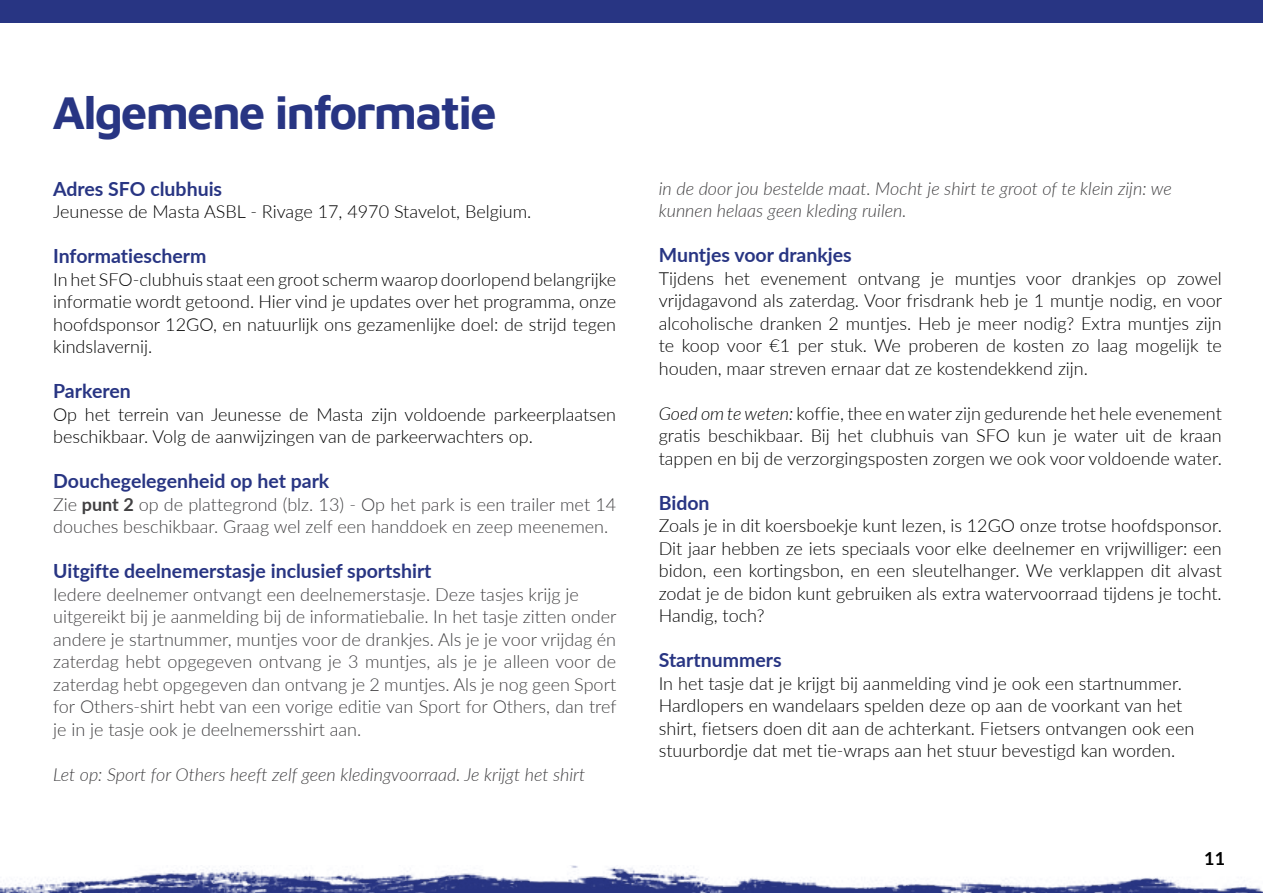
<style>
.page{position:relative;width:1263px;height:893px;background:#fff}
.page>*{position:absolute;margin:0;border:0;box-sizing:border-box;transform-origin:0 0}
.t1{font:700 47.4px "Maven Pro";letter-spacing:-.04em;color:#283583}
.t2{font:700 19.5px "Lato";color:#283583}
.t3{font:300 18px/22.5px "Lato";color:#000;text-align:justify}
.t4{font:300 18px/22.5px "Lato";color:#414042}
.t5{font:italic 300 18px/22.5px "Lato";color:#414042}
.t6{font:700 18px "Lato";color:#000}
.s1{font-weight:700}
.s2{font-style:italic}
</style>
<div class="page">
<img style="left:0;top:865px;width:1263px;height:28px">
<div style="left:0;top:0;width:1263px;height:23px;background:#283583"></div>
<h1 class="t1" style="left:53px;top:80px;width:446px">Algemene informatie</h1>
<p class="t2" style="left:53px;top:174px;width:171px">Adres SFO clubhuis</p>
<p class="t3" style="left:53px;top:200px;width:480px">Jeunesse de Masta ASBL - Rivage 17, 4970 Stavelot, Belgium.</p>
<p class="t2" style="left:53px;top:242px;width:155px">Informatiescherm</p>
<p class="t3" style="left:53px;top:267px;width:565px">In het SFO-clubhuis staat een groot scherm waarop doorlopend belangrijke informatie wordt getoond. Hier vind je updates over het programma, onze hoofdsponsor 12GO, en natuurlijk ons gezamenlijke doel: de strijd tegen kindslavernij.</p>
<p class="t2" style="left:53px;top:377px;width:79px">Parkeren</p>
<p class="t3" style="left:53px;top:402px;width:565px">Op het terrein van Jeunesse de Masta zijn voldoende parkeerplaatsen beschikbaar. Volg de aanwijzingen van de parkeerwachters op.</p>
<p class="t2" style="left:53px;top:467px;width:278px">Douchegelegenheid op het park</p>
<p class="t4" style="left:53px;top:492px;width:565px">Zie <span class="s1">punt 2</span> op de plattegrond (blz. 13) - Op het park is een trailer met 14 douches beschikbaar. Graag wel zelf een handdoek en zeep meenemen.</p>
<p class="t2" style="left:53px;top:557px;width:380px">Uitgifte deelnemerstasje inclusief sportshirt</p>
<p class="t4" style="left:53px;top:582px;width:565px">Iedere deelnemer ontvangt een deelnemerstasje. Deze tasjes krijg je uitgereikt bij je aanmelding bij de informatiebalie. In het tasje zitten onder andere je startnummer, muntjes voor de drankjes. Als je je voor vrijdag én zaterdag hebt opgegeven ontvang je 3 muntjes, als je je alleen voor de zaterdag hebt opgegeven dan ontvang je 2 muntjes. Als je nog geen Sport for Others-shirt hebt van een vorige editie van Sport for Others, dan tref je in je tasje ook je deelnemersshirt aan.</p>
<p class="t5" style="left:53px;top:762px;width:534px">Let op: Sport for Others heeft zelf geen kledingvoorraad. Je krijgt het shirt</p>
<p class="t5" style="left:659px;top:176px;width:515px">in de door jou bestelde maat. Mocht je shirt te groot of te klein zijn: we kunnen helaas geen kleding ruilen.</p>
<p class="t2" style="left:659px;top:241px;width:194px">Muntjes voor drankjes</p>
<p class="t3" style="left:659px;top:266px;width:565px">Tijdens het evenement ontvang je muntjes voor drankjes op zowel vrijdagavond als zaterdag. Voor frisdrank heb je 1 muntje nodig, en voor alcoholische dranken 2 muntjes. Heb je meer nodig? Extra muntjes zijn te koop voor €1 per stuk. We proberen de kosten zo laag mogelijk te houden, maar streven ernaar dat ze kostendekkend zijn.</p>
<p class="t3" style="left:659px;top:401px;width:565px"><span class="s2">Goed om te weten:</span> koffie, thee en water zijn gedurende het hele evenement gratis beschikbaar. Bij het clubhuis van SFO kun je water uit de kraan tappen en bij de verzorgingsposten zorgen we ook voor voldoende water.</p>
<p class="t2" style="left:659px;top:488px;width:52px">Bidon</p>
<p class="t3" style="left:659px;top:514px;width:565px">Zoals je in dit koersboekje kunt lezen, is 12GO onze trotse hoofdsponsor.<br>Dit jaar hebben ze iets speciaals voor elke deelnemer en vrijwilliger: een bidon, een kortingsbon, en een sleutelhanger. We verklappen dit alvast zodat je de bidon kunt gebruiken als extra watervoorraad tijdens je tocht.<br>Handig, toch?</p>
<p class="t2" style="left:659px;top:646px;width:124px">Startnummers</p>
<p class="t3" style="left:659px;top:671px;width:537px;text-align:left">In het tasje dat je krijgt bij aanmelding vind je ook een startnummer.<br>Hardlopers en wandelaars spelden deze op aan de voorkant van het shirt, fietsers doen dit aan de achterkant. Fietsers ontvangen ook een stuurbordje dat met tie-wraps aan het stuur bevestigd kan worden.</p>
<p class="t6" style="left:1204px;top:845px;width:22px">11</p>
</div>
